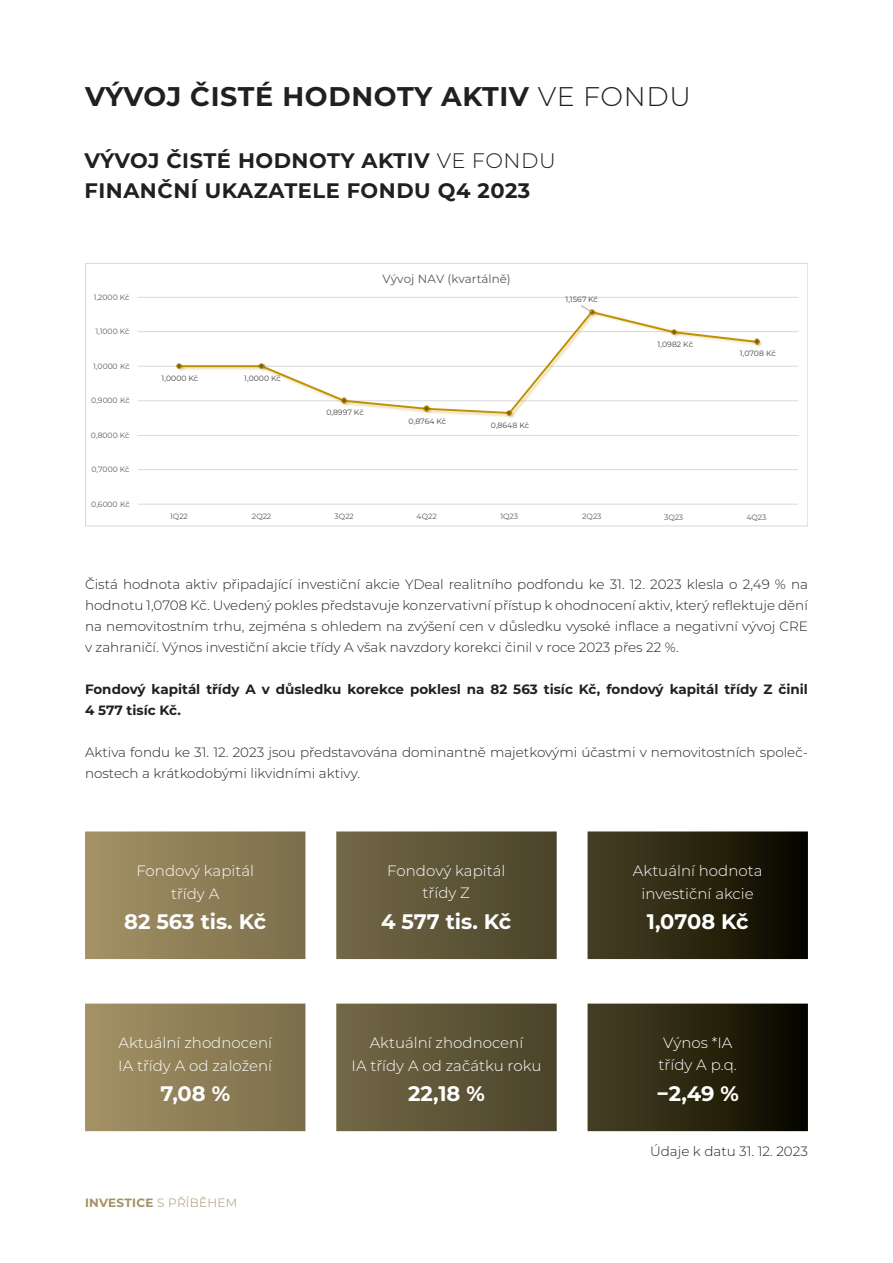
<style>
.page{position:relative;width:893px;height:1263px;background:#fff}
.page>*{position:absolute;margin:0;border:0;box-sizing:border-box;transform-origin:0 0}
.t1{font:700 27px "Montserrat";letter-spacing:.025em;color:#231f20}
.t2{font:700 21px "Montserrat";letter-spacing:.025em;color:#231f20}
.t3{font:700 21px "Montserrat";color:#fff}
.t4{font:300 15px/22.5px "Montserrat";color:#fff;text-align:center}
.t5{font:300 13.5px/21px "Montserrat";color:#231f20;text-align:justify}
.t6{font:700 13.5px/21px "Montserrat";color:#231f20}
.t7{font:700 12px "Montserrat";letter-spacing:.025em;color:#a49165}
.t8{font:11.85px "Montserrat";color:#595959}
.t9{font:7.65px "Montserrat";letter-spacing:-.005em;color:#595959}
.t10{font:7.65px "Montserrat";letter-spacing:.005em;color:#404040}
.s1{font-weight:300}
</style>
<div class="page">
<svg style="left:85px;top:831px;width:723px;height:128px;background:#6b6247"></svg>
<svg style="left:85px;top:1003px;width:723px;height:128px;background:#6b6247"></svg>
<hr style="left:138px;top:469px;width:660px;height:1px;background:#d9d9d9">
<hr style="left:138px;top:435px;width:660px;height:1px;background:#d9d9d9">
<hr style="left:138px;top:400px;width:660px;height:1px;background:#d9d9d9">
<hr style="left:138px;top:366px;width:660px;height:1px;background:#d9d9d9">
<hr style="left:138px;top:331px;width:660px;height:1px;background:#d9d9d9">
<hr style="left:138px;top:297px;width:660px;height:1px;background:#d9d9d9">
<hr style="left:138px;top:504px;width:660px;height:1px;background:#d9d9d9">
<svg style="left:177px;top:312px;width:582px;height:103px"></svg>
<svg style="left:175px;top:361px;width:12px;height:13px"></svg>
<svg style="left:257px;top:361px;width:13px;height:13px"></svg>
<svg style="left:340px;top:396px;width:12px;height:12px"></svg>
<svg style="left:422px;top:404px;width:13px;height:11px"></svg>
<svg style="left:505px;top:408px;width:12px;height:10px"></svg>
<svg style="left:670px;top:327px;width:12px;height:13px"></svg>
<svg style="left:752px;top:337px;width:10px;height:13px"></svg>
<svg style="left:580px;top:305px;width:20px;height:15px"></svg>
<div style="left:85px;top:263px;width:723px;height:263px;border:1px solid #d9d9d9"></div>
<p class="t1" style="left:85px;top:77px;width:607px">VÝVOJ ČISTÉ HODNOTY AKTIV <span class="s1">VE FONDU</span></p>
<p class="t2" style="left:85px;top:146px;width:473px">VÝVOJ ČISTÉ HODNOTY AKTIV <span class="s1">VE FONDU</span></p>
<p class="t2" style="left:85px;top:176px;width:447px">FINANČNÍ UKAZATELE FONDU Q4 2023</p>
<p class="t9" style="left:94px;top:292px;width:37px">1,2000 Kč</p>
<p class="t9" style="left:95px;top:326px;width:36px">1,1000 Kč</p>
<p class="t9" style="left:93px;top:361px;width:38px">1,0000 Kč</p>
<p class="t9" style="left:91px;top:395px;width:40px">0,9000 Kč</p>
<p class="t9" style="left:91px;top:430px;width:40px">0,8000 Kč</p>
<p class="t9" style="left:91px;top:464px;width:40px">0,7000 Kč</p>
<p class="t9" style="left:91px;top:499px;width:40px">0,6000 Kč</p>
<p class="t10" style="left:162px;top:373px;width:38px">1,0000 Kč</p>
<p class="t10" style="left:244px;top:373px;width:38px">1,0000 Kč</p>
<p class="t8" style="left:383px;top:271px;width:130px">Vývoj NAV (kvartálně)</p>
<p class="t10" style="left:565px;top:294px;width:34px">1,1567 Kč</p>
<p class="t10" style="left:326px;top:407px;width:39px">0,8997 Kč</p>
<p class="t10" style="left:409px;top:415px;width:39px">0,8764 Kč</p>
<p class="t10" style="left:491px;top:419px;width:40px">0,8648 Kč</p>
<p class="t10" style="left:658px;top:339px;width:37px">1,0982 Kč</p>
<p class="t10" style="left:740px;top:348px;width:38px">1,0708 Kč</p>
<p class="t9" style="left:170px;top:510px;width:19px">1Q22</p>
<p class="t9" style="left:252px;top:510px;width:21px">2Q22</p>
<p class="t9" style="left:334px;top:510px;width:21px">3Q22</p>
<p class="t9" style="left:417px;top:510px;width:22px">4Q22</p>
<p class="t9" style="left:500px;top:510px;width:19px">1Q23</p>
<p class="t9" style="left:582px;top:510px;width:21px">2Q23</p>
<p class="t9" style="left:664px;top:512px;width:20px">3Q23</p>
<p class="t9" style="left:746px;top:512px;width:22px">4Q23</p>
<p class="t5" style="left:85px;top:573px;width:724px">Čistá hodnota aktiv připadající investiční akcie YDeal realitního podfondu ke 31. 12. 2023 klesla o 2,49 % na hodnotu 1,0708 Kč. Uvedený pokles představuje konzervativní přístup k ohodnocení aktiv, který reflektuje dění na nemovitostním trhu, zejména s ohledem na zvýšení cen v důsledku vysoké inflace a negativní vývoj CRE v zahraničí. Výnos investiční akcie třídy A však navzdory korekci činil v roce 2023 přes 22 %.</p>
<p class="t6" style="left:85px;top:678px;width:724px">Fondový kapitál třídy A v důsledku korekce poklesl na 82 563 tisíc Kč, fondový kapitál třídy Z činil<br>4 577 tisíc Kč.</p>
<p class="t5" style="left:85px;top:741px;width:724px">Aktiva fondu ke 31. 12. 2023 jsou představována dominantně majetkovými účastmi v nemovitostních společ&shy;nostech a krátkodobými likvidními aktivy.</p>
<p class="t4" style="left:387px;top:859px;width:120px;line-height:21.8px">Fondový kapitál třídy Z</p>
<p class="t3" style="left:381px;top:906px;width:132px">4 577 tis. Kč</p>
<p class="t4" style="left:136px;top:859px;width:119px">Fondový kapitál třídy A</p>
<p class="t4" style="left:633px;top:859px;width:131px">Aktuální hodnota investiční akcie</p>
<p class="t3" style="left:124px;top:906px;width:143px">82 563 tis. Kč</p>
<p class="t3" style="left:647px;top:906px;width:103px">1,0708 Kč</p>
<p class="t4" style="left:118px;top:1031px;width:155px;text-align:left">Aktuální zhodnocení<br>IA třídy A od založení</p>
<p class="t3" style="left:160px;top:1078px;width:71px">7,08 %</p>
<p class="t7" style="left:85px;top:1194px;width:154px">INVESTICE <span class="s1">S PŘÍBĚHEM</span></p>
<p class="t4" style="left:352px;top:1031px;width:191px">Aktuální zhodnocení<br>IA třídy A od začátku roku</p>
<p class="t3" style="left:408px;top:1078px;width:78px">22,18 %</p>
<p class="t4" style="left:658px;top:1031px;width:80px;line-height:21.8px">Výnos *IA třídy A p.q.</p>
<p class="t3" style="left:656px;top:1078px;width:84px">−2,49 %</p>
<p class="t5" style="left:650px;top:1140px;width:159px">Údaje k datu 31. 12. 2023</p>
</div>
